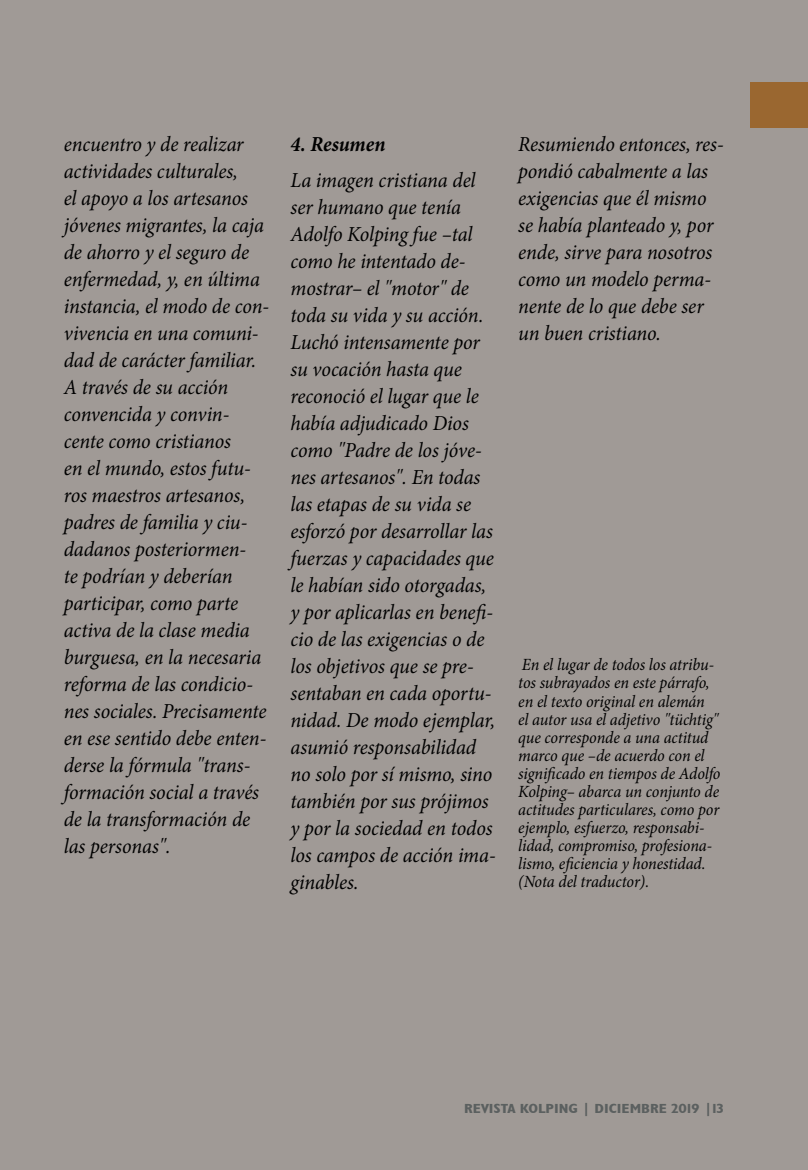
<style>
.page{position:relative;width:808px;height:1170px;background:#fff}
.page>*{position:absolute;margin:0;border:0;box-sizing:border-box;transform-origin:0 0}
.t1{font:italic 21.3px/27px "Minion Pro";letter-spacing:-.005em;color:#000;scale:.95 1}
.t2{font:italic 700 21.3px "Minion Pro";color:#000;scale:.95 1}
.t3{font:italic 17.1px/18px "Minion Pro";letter-spacing:-.01em;color:#000;scale:.95 1}
.t4{font:700 condensed 13.2px "Humanist 521 BT";color:#526c78;scale:1.25 1}
</style>
<div class="page">
<div style="left:0;top:0;width:808px;height:1169px;background:#a09a96"></div>
<p class="t1" style="left:64px;top:131px;width:218px">encuentro y de realizar actividades culturales,<br>el apoyo a los artesanos jóvenes migrantes, la caja de ahorro y el seguro de enfermedad, y, en última instancia, el modo de con&shy;vivencia en una comuni&shy;dad de carácter familiar.<br>A través de su acción convencida y convin&shy;cente como cristianos<br>en el mundo, estos futu&shy;ros maestros artesanos, padres de familia y ciu&shy;dadanos posteriormen-<br>te podrían y deberían participar, como parte activa de la clase media burguesa, en la necesaria reforma de las condicio&shy;nes sociales. Precisamente en ese sentido debe enten&shy;derse la fórmula "trans&shy;formación social a través de la transformación de las personas".</p>
<p class="t2" style="left:291px;top:129px;width:101px">4. Resumen</p>
<p class="t1" style="left:291px;top:166px;width:218px">La imagen cristiana del ser humano que tenía<br>Adolfo Kolping fue –tal como he intentado de&shy;mostrar– el "motor" de toda su vida y su acción.<br>Luchó intensamente por su vocación hasta que reconoció el lugar que le había adjudicado Dios como "Padre de los jóve&shy;nes artesanos". En todas las etapas de su vida se esforzó por desarrollar las fuerzas y capacidades que le habían sido otorgadas, y por aplicarlas en benefi&shy;cio de las exigencias o de los objetivos que se pre&shy;sentaban en cada oportu&shy;nidad. De modo ejemplar, asumió responsabilidad no solo por sí mismo, sino también por sus prójimos y por la sociedad en todos los campos de acción ima&shy;ginables.</p>
<p class="t1" style="left:518px;top:131px;width:218px">Resumiendo entonces, res&shy;pondió cabalmente a las exigencias que él mismo se había planteado y, por ende, sirve para nosotros como un modelo perma&shy;nente de lo que debe ser un buen cristiano.</p>
<p class="t3" style="left:518px;top:656px;width:214px">En el lugar de todos los atribu&shy;tos subrayados en este párrafo, en el texto original en alemán<br>el autor usa el adjetivo "tüchtig" que corresponde a una actitud marco que –de acuerdo con el significado en tiempos de Adolfo<br>Kolping– abarca un conjunto de actitudes particulares, como por ejemplo, esfuerzo, responsabi&shy;lidad, compromiso, profesiona&shy;lismo, eficiencia y honestidad. (Nota del traductor).</p>
<p class="t4" style="left:464px;top:1099px;width:209px">REVISTA KOLPING | DICIEMBRE 2019 |13</p>
</div>
